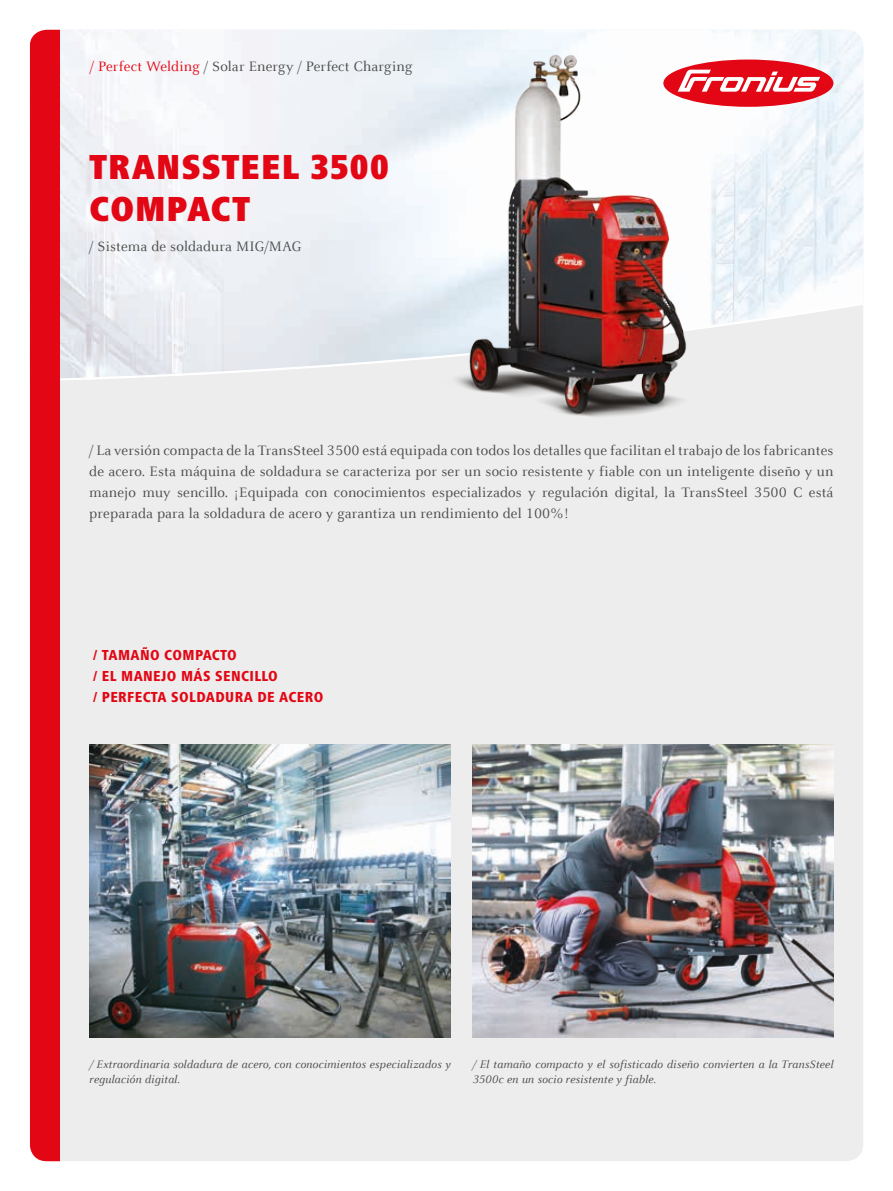
<style>
.page{position:relative;width:893px;height:1191px;background:#fff}
.page>*{position:absolute;margin:0;border:0;box-sizing:border-box;transform-origin:0 0}
.t1{font:900 condensed 36px/42px "Frutiger Next LTW1 G";letter-spacing:.025em;color:#e30614}
.t2{font:15px/21px "Celeste Offc Pro";letter-spacing:.01em;color:#4b4b4a;text-align:justify}
.t3{font:800 condensed 15px/21px "Frutiger Next LTW1 G";letter-spacing:.025em;color:#e30614}
.t4{font:italic 12px/15px "Celeste Offc Pro";letter-spacing:.01em;color:#4b4b4a}
.s1{color:#e30614}
</style>
<div class="page">
<div style="left:30px;top:30px;width:833px;height:1131px;background:#ededed;border-radius:17px"></div>
<svg style="left:60px;top:30px;width:803px;height:350px"></svg>
<div style="left:663px;top:60px;width:170px;height:47px;background:#e30614;border-radius:50%"></div>
<svg style="left:721px;top:70px;width:99px;height:22px"></svg>
<div style="left:30px;top:30px;width:30px;height:1131px;background:#e30614"></div>
<img style="left:436px;top:30px;width:285px;height:387px">
<img style="left:89px;top:744px;width:362px;height:293px">
<img style="left:472px;top:744px;width:361px;height:293px">
<p class="t2" style="left:90px;top:55px;width:324px"><span class="s1">/ Perfect Welding</span> / Solar Energy / Perfect Charging</p>
<h1 class="t1" style="left:89px;top:146px;width:301px">TRANSSTEEL 3500<br>COMPACT</h1>
<p class="t2" style="left:89px;top:235px;width:214px">/ Sistema de soldadura MIG/MAG</p>
<p class="t2" style="left:89px;top:439px;width:746px">/ La versión compacta de la TransSteel 3500 está equipada con todos los detalles que facilitan el trabajo de los fabricantes de acero. Esta máquina de soldadura se caracteriza por ser un socio resistente y fiable con un inteligente diseño y un manejo muy sencillo. ¡Equipada con conocimientos especializados y regulación digital, la TransSteel 3500 C está preparada para la soldadura de acero y garantiza un rendimiento del 100%!</p>
<p class="t3" style="left:93px;top:644px;width:232px">/ TAMAÑO COMPACTO<br>/ EL MANEJO MÁS SENCILLO<br>/ PERFECTA SOLDADURA DE ACERO</p>
<p class="t4" style="left:89px;top:1056px;width:363px">/ Extraordinaria soldadura de acero, con conocimientos especializados y regulación digital.</p>
<p class="t4" style="left:472px;top:1056px;width:363px">/ El tamaño compacto y el sofisticado diseño convierten a la TransSteel<br>3500c en un socio resistente y fiable.</p>
</div>
